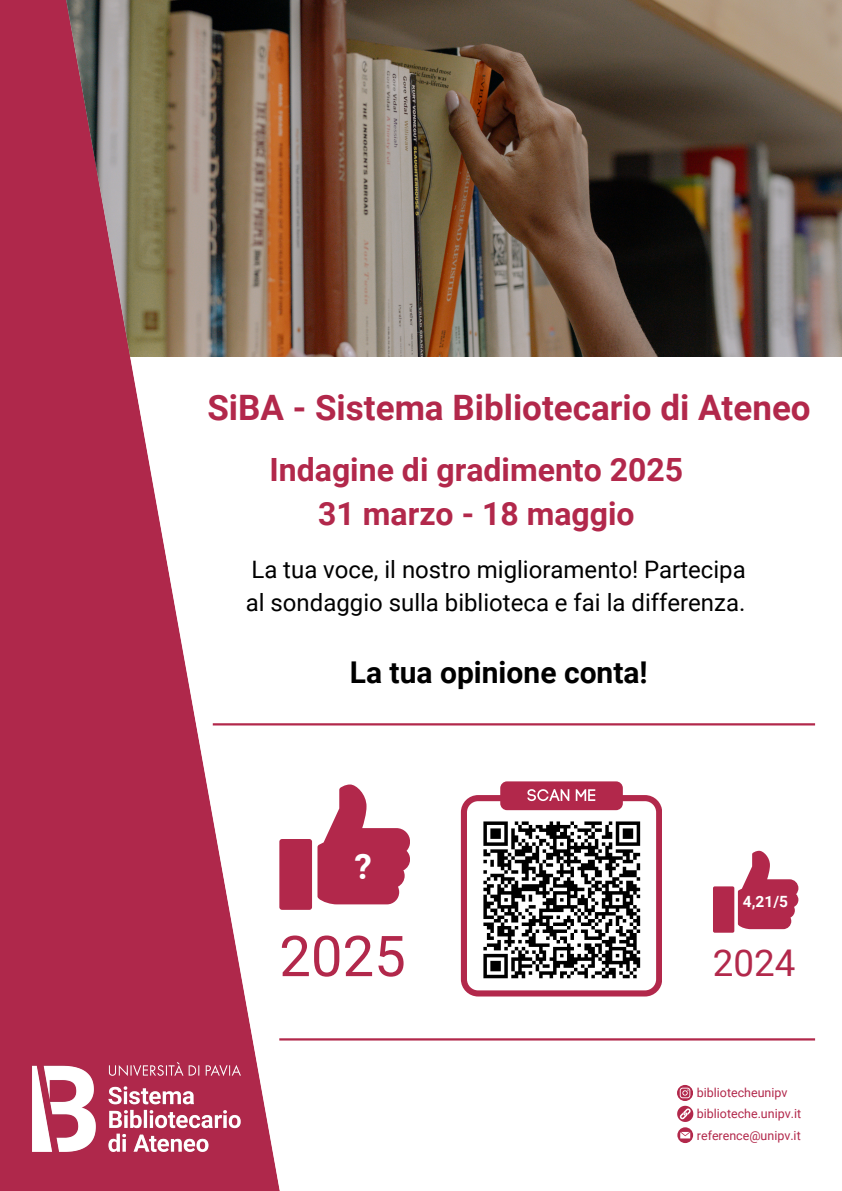
<style>
.page{position:relative;width:842px;height:1191px;background:#fff}
.page>*{position:absolute;margin:0;border:0;box-sizing:border-box;transform-origin:0 0}
.t1{font:56.3px "Roboto";color:#b2284b}
.t2{font:36.8px "Roboto";color:#b2284b}
.t3{font:700 35px "Roboto";color:#b2284b}
.t4{font:700 35px "Roboto";color:#fff}
.t5{font:700 32px/44.2px "Roboto";color:#b2284b;text-align:center}
.t6{font:700 30px "Roboto";color:#000}
.t7{font:24px/33px "Roboto";color:#000}
.t8{font:700 15.5px "Roboto";color:#fff}
.t9{font:12.5px "Roboto";color:#b2284b}
</style>
<div class="page">
<img style="left:279px;top:0;width:563px;height:357px">
<img style="left:0;top:0;width:279px;height:1190px">
<hr style="left:213px;top:723px;width:602px;height:2px;background:#b2284b">
<hr style="left:279px;top:1038px;width:536px;height:2px;background:#b2284b">
<div style="left:713px;top:886px;width:21px;height:46px;background:#b2284b;border-radius:2px"></div>
<svg style="left:738px;top:850px;width:60px;height:79px"></svg>
<div style="left:279px;top:838px;width:33px;height:71px;background:#b2284b;border-radius:3px"></div>
<svg style="left:317px;top:784px;width:93px;height:120px"></svg>
<svg style="left:461px;top:795px;width:201px;height:201px"></svg>
<div style="left:500px;top:781px;width:123px;height:29px;background:#b2284b;border-radius:7px"></div>
<svg style="left:527px;top:789px;width:42px;height:12px"></svg>
<svg style="left:576px;top:789px;width:19px;height:11px"></svg>
<svg style="left:677px;top:1127px;width:16px;height:15px"></svg>
<svg style="left:677px;top:1085px;width:16px;height:36px"></svg>
<img style="left:32px;top:1062px;width:208px;height:89px">
<div style="left:476px;top:814px;width:171px;height:171px;background:#fff"></div>
<svg style="left:483px;top:821px;width:158px;height:158px"></svg>
<h2 class="t3" style="left:207px;top:388px;width:605px">SiBA - Sistema Bibliotecario di Ateneo</h2>
<h4 class="t5" style="left:270px;top:447px;width:415px">Indagine di gradimento 2025<br>31 marzo - 18 maggio</h4>
<p class="t7" style="left:246px;top:553px;width:501px">La tua voce, il nostro miglioramento! Partecipa al sondaggio sulla biblioteca e fai la differenza.</p>
<p class="t6" style="left:350px;top:655px;width:299px">La tua opinione conta!</p>
<h4 class="t4" style="left:355px;top:846px;width:19px">?</h4>
<p class="t1" style="left:279px;top:923px;width:128px">2025</p>
<h5 class="t8" style="left:743px;top:892px;width:47px">4,21/5</h5>
<p class="t2" style="left:713px;top:941px;width:84px">2024</p>
<p class="t9" style="left:697px;top:1085px;width:92px">bibliotecheunipv</p>
<p class="t9" style="left:697px;top:1106px;width:106px">biblioteche.unipv.it</p>
<p class="t9" style="left:697px;top:1128px;width:105px">reference@unipv.it</p>
</div>
